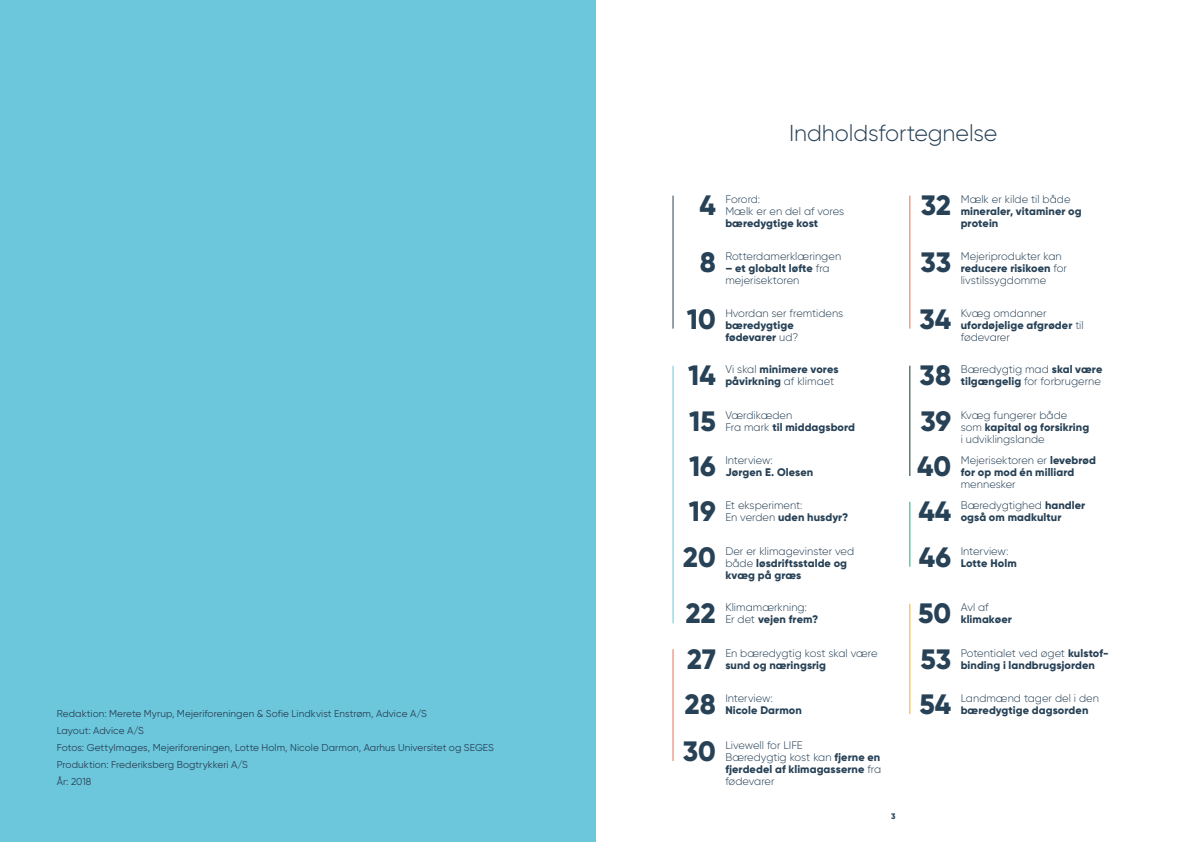
<style>
.page{position:relative;width:1191px;height:842px;background:#fff}
.page>*{position:absolute;margin:0;border:0;box-sizing:border-box;transform-origin:0 0}
.t1{font:800 28px "Gilroy";color:#274156}
.t2{font:300 23px "Gilroy";letter-spacing:-.005em;color:#274156}
.t3{font:300 11px/12px "Gilroy";color:#274156}
.t4{font:800 11px/12px "Gilroy";letter-spacing:.005em;color:#274156}
.t5{font:10px/17px "Gilroy";letter-spacing:.01em;color:#274156}
.t6{font:800 8px "Gilroy";color:#274156}
.s1{font-weight:800}
.s2{font-weight:300}
</style>
<div class="page">
<div style="left:0;top:0;width:595px;height:842px;background:#6dc7dc"></div>
<hr style="left:672px;top:196px;width:1px;height:133px;background:#274156">
<hr style="left:672px;top:366px;width:1px;height:257px;background:#6dc7dc">
<hr style="left:672px;top:649px;width:1px;height:112px;background:#e87050">
<hr style="left:909px;top:196px;width:1px;height:133px;background:#e87050">
<hr style="left:909px;top:366px;width:1px;height:110px;background:#103a34">
<hr style="left:909px;top:502px;width:1px;height:65px;background:#1cac7c">
<hr style="left:909px;top:604px;width:1px;height:110px;background:#f8ac2d">
<p class="t5" style="left:57px;top:705px;width:439px">Redaktion: Merete Myrup, Mejeriforeningen &amp; Sofie Lindkvist Enstrøm, Advice A/S<br>Layout: Advice A/S<br>Fotos: GettyImages, Mejeriforeningen, Lotte Holm, Nicole Darmon, Aarhus Universitet og SEGES Produktion: Frederiksberg Bogtrykkeri A/S<br>År: 2018</p>
<h2 class="t2" style="left:789px;top:119px;width:210px">Indholdsfortegnelse</h2>
<h1 class="t1" style="left:699px;top:188px;width:18px">4</h1>
<p class="t3" style="left:725px;top:193px;width:120px">Forord:<br>Mælk er en del af vores</p>
<p class="t4" style="left:725px;top:217px;width:94px">bæredygtige kost</p>
<h1 class="t1" style="left:699px;top:244px;width:18px">8</h1>
<p class="t3" style="left:725px;top:250px;width:117px">Rotterdamerklæringen</p>
<p class="t3" style="left:725px;top:262px;width:106px"><span class="s1">– et globalt løfte</span> fra mejerisektoren</p>
<h1 class="t1" style="left:687px;top:301px;width:30px">10</h1>
<p class="t3" style="left:725px;top:307px;width:119px">Hvordan ser fremtidens</p>
<p class="t4" style="left:725px;top:319px;width:74px">bæredygtige fødevarer <span class="s2">ud?</span></p>
<h1 class="t1" style="left:921px;top:188px;width:32px">32</h1>
<p class="t3" style="left:960px;top:193px;width:111px">Mælk er kilde til både</p>
<p class="t4" style="left:960px;top:205px;width:122px">mineraler, vitaminer og protein</p>
<h1 class="t1" style="left:920px;top:244px;width:32px">33</h1>
<p class="t3" style="left:960px;top:250px;width:108px">Mejeriprodukter kan <span class="s1">reducere risikoen</span> for livstilssygdomme</p>
<h1 class="t1" style="left:919px;top:301px;width:33px">34</h1>
<p class="t3" style="left:960px;top:307px;width:125px">Kvæg omdanner <span class="s1">ufordøjelige afgrøder</span> til fødevarer</p>
<h1 class="t1" style="left:688px;top:358px;width:29px">14</h1>
<p class="t4" style="left:725px;top:363px;width:115px"><span class="s2">Vi skal</span> minimere vores påvirkning <span class="s2">af klimaet</span></p>
<h1 class="t1" style="left:919px;top:358px;width:33px">38</h1>
<p class="t3" style="left:960px;top:363px;width:143px">Bæredygtig mad <span class="s1">skal være tilgængelig</span> for forbrugerne</p>
<h1 class="t1" style="left:689px;top:403px;width:28px">15</h1>
<p class="t3" style="left:725px;top:409px;width:131px">Værdikæden<br>Fra mark <span class="s1">til middagsbord</span></p>
<h1 class="t1" style="left:920px;top:403px;width:32px">39</h1>
<p class="t3" style="left:960px;top:409px;width:130px">Kvæg fungerer både som <span class="s1">kapital og forsikring </span>i udviklingslande</p>
<h1 class="t1" style="left:689px;top:449px;width:28px">16</h1>
<p class="t3" style="left:725px;top:454px;width:49px">Interview:</p>
<p class="t4" style="left:725px;top:466px;width:89px">Jørgen E. Olesen</p>
<h1 class="t1" style="left:917px;top:449px;width:35px">40</h1>
<p class="t4" style="left:960px;top:454px;width:137px"><span class="s2">Mejerisektoren er</span> levebrød for op mod én milliard</p>
<p class="t3" style="left:960px;top:478px;width:56px">mennesker</p>
<h1 class="t1" style="left:689px;top:494px;width:28px">19</h1>
<p class="t3" style="left:725px;top:499px;width:125px">Et eksperiment:<br>En verden <span class="s1">uden husdyr?</span></p>
<h1 class="t1" style="left:918px;top:494px;width:34px">44</h1>
<p class="t4" style="left:960px;top:499px;width:126px"><span class="s2">Bæredygtighed</span> handler også om madkultur</p>
<h1 class="t1" style="left:683px;top:539px;width:34px">20</h1>
<p class="t4" style="left:725px;top:545px;width:130px"><span class="s2">Der er klimagevinster ved både</span> løsdriftsstalde og kvæg på græs</p>
<h1 class="t1" style="left:919px;top:539px;width:34px">46</h1>
<p class="t3" style="left:960px;top:545px;width:49px">Interview:</p>
<p class="t4" style="left:960px;top:557px;width:58px">Lotte Holm</p>
<h1 class="t1" style="left:686px;top:596px;width:31px">22</h1>
<p class="t3" style="left:725px;top:601px;width:94px">Klimamærkning:<br>Er det <span class="s1">vejen frem?</span></p>
<h1 class="t1" style="left:918px;top:596px;width:35px">50</h1>
<p class="t3" style="left:960px;top:601px;width:29px">Avl af</p>
<p class="t4" style="left:960px;top:613px;width:53px">klimakøer</p>
<h1 class="t1" style="left:687px;top:641px;width:30px">27</h1>
<p class="t3" style="left:725px;top:647px;width:154px">En bæredygtig kost skal være</p>
<p class="t4" style="left:725px;top:659px;width:102px">sund og næringsrig</p>
<h1 class="t1" style="left:920px;top:641px;width:32px">53</h1>
<p class="t4" style="left:960px;top:647px;width:149px"><span class="s2">Potentialet ved øget</span> kulstof&shy;binding i landbrugsjorden</p>
<p class="t4" style="left:725px;top:704px;width:78px">Nicole Darmon</p>
<h1 class="t1" style="left:919px;top:687px;width:33px">54</h1>
<p class="t3" style="left:960px;top:692px;width:140px">Landmænd tager del i den</p>
<h1 class="t1" style="left:684px;top:687px;width:33px">28</h1>
<p class="t3" style="left:725px;top:692px;width:49px">Interview:</p>
<p class="t4" style="left:960px;top:704px;width:129px">bæredygtige dagsorden</p>
<h1 class="t1" style="left:682px;top:733px;width:35px">30</h1>
<p class="t3" style="left:725px;top:739px;width:157px">Livewell for LIFE<br>Bæredygtig kost kan <span class="s1">fjerne en fjerdedel af klimagasserne</span> fra fødevarer</p>
<p class="t6" style="left:891px;top:811px;width:6px">3</p>
</div>
